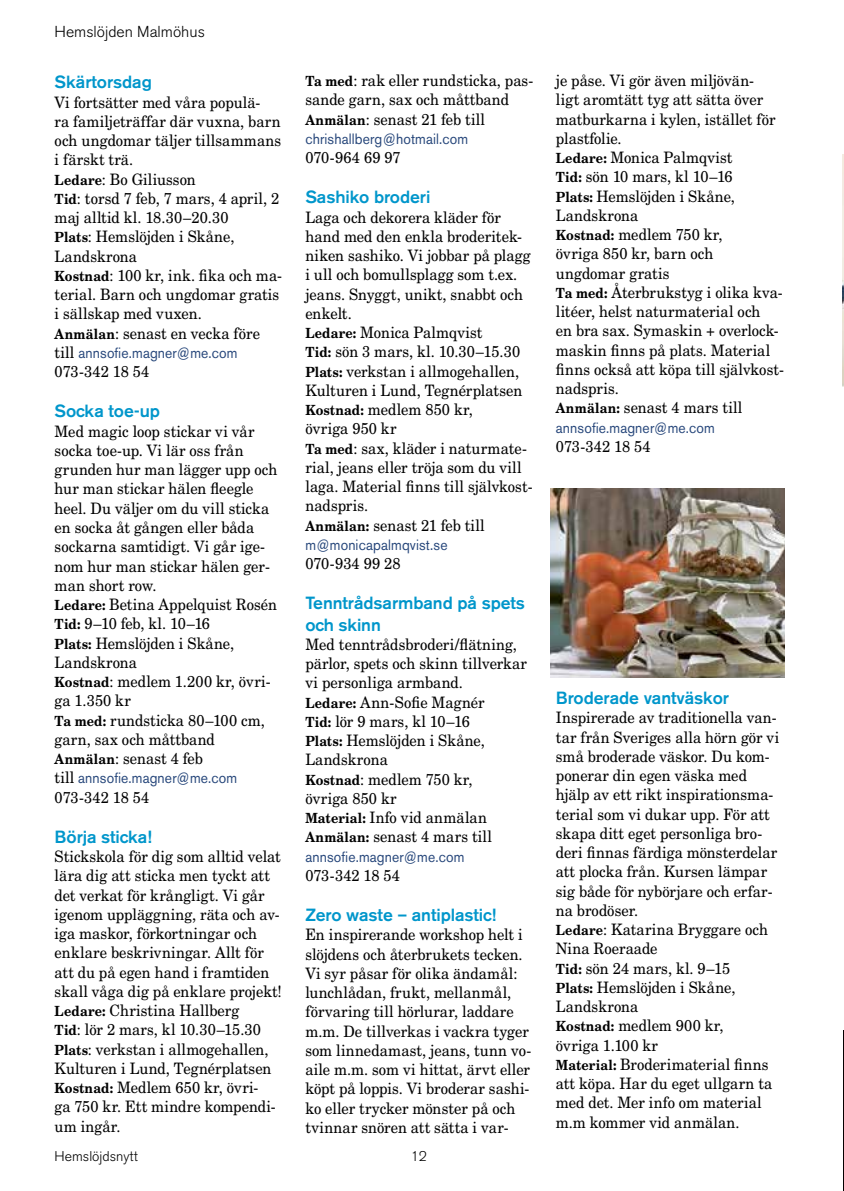
<style>
.page{position:relative;width:844px;height:1191px;background:#fff}
.page>*{position:absolute;margin:0;border:0;box-sizing:border-box;transform-origin:0 0}
.t1{font:500 17.5px/21px "Akzidenz Grotesk BE";letter-spacing:-.005em;color:#0096cb}
.t2{font:15.75px/19.2px "New Century Schlbk LT Std";letter-spacing:.005em;color:#000;scale:.93 1}
.t3{font:300 15.75px "Akzidenz Grotesk BE";color:#000}
.t4{font:14.88px "Akzidenz Grotesk BE";letter-spacing:.01em;color:#27477b;scale:.93 1}
.t5{font:300 14px "Akzidenz Grotesk BE";color:#000}
.s1{font-weight:700;font-size:14px}
.s2{font-family:"New Century Schlbk LT Std";font-size:15.75px;color:#000}
</style>
<div class="page">
<img style="left:842px;top:155px;width:1px;height:232px">
<img style="left:550px;top:488px;width:234px;height:189px">
<img style="left:843px;top:1030px;width:1px;height:161px">
<p class="t3" style="left:54px;top:22px;width:152px">Hemslöjden Malmöhus</p>
<p class="t1" style="left:55px;top:72px;width:99px">Skärtorsdag</p>
<p class="t2" style="left:55px;top:92px;width:246px">Vi fortsätter med våra populä-<br>ra familjeträffar där vuxna, barn och ungdomar täljer tillsammans i färskt trä.<br><span class="s1">Ledare</span>: Bo Giliusson<br><span class="s1">Tid</span>: torsd 7 feb, 7 mars, 4 april, 2 maj alltid kl. 18.30–20.30<br><span class="s1">Plats</span>: Hemslöjden i Skåne,<br>Landskrona<br><span class="s1">Kostnad</span>: 100 kr, ink. fika och ma&shy;terial. Barn och ungdomar gratis i sällskap med vuxen.<br><span class="s1">Anmälan</span>: senast en vecka före</p>
<p class="t4" style="left:55px;top:344px;width:198px"><span class="s2">till</span> annsofie.magner@me.com</p>
<p class="t2" style="left:55px;top:362px;width:103px">073-342 18 54</p>
<p class="t1" style="left:55px;top:401px;width:107px">Socka toe-up</p>
<p class="t2" style="left:55px;top:421px;width:241px">Med magic loop stickar vi vår socka toe-up. Vi lär oss från grunden hur man lägger upp och hur man stickar hälen fleegle heel. Du väljer om du vill sticka en socka åt gången eller båda sockarna samtidigt. Vi går ige&shy;nom hur man stickar hälen ger&shy;man short row.<br><span class="s1">Ledare:</span> Betina Appelquist Rosén<br><span class="s1">Tid:</span> 9–10 feb, kl. 10–16<br><span class="s1">Plats:</span> Hemslöjden i Skåne,<br>Landskrona<br><span class="s1">Kostnad</span>: medlem 1.200 kr, övri&shy;ga 1.350 kr<br><span class="s1">Ta med:</span> rundsticka 80–100 cm, garn, sax och måttband<br><span class="s1">Anmälan</span>: senast 4 feb</p>
<p class="t4" style="left:55px;top:769px;width:198px"><span class="s2">till</span> annsofie.magner@me.com</p>
<p class="t2" style="left:55px;top:787px;width:103px">073-342 18 54</p>
<p class="t1" style="left:55px;top:826px;width:99px">Börja sticka!</p>
<p class="t2" style="left:55px;top:847px;width:246px">Stickskola för dig som alltid velat lära dig att sticka men tyckt att det verkat för krångligt. Vi går igenom uppläggning, räta och av&shy;iga maskor, förkortningar och enklare beskrivningar. Allt för att du på egen hand i framtiden skall våga dig på enklare projekt!<br><span class="s1">Ledare:</span> Christina Hallberg<br><span class="s1">Tid</span>: lör 2 mars, kl 10.30–15.30<br><span class="s1">Plats</span>: verkstan i allmogehallen,<br>Kulturen i Lund, Tegnérplatsen<br><span class="s1">Kostnad:</span> Medlem 650 kr, övri-<br>ga 750 kr. Ett mindre kompendi&shy;um ingår.</p>
<p class="t2" style="left:305px;top:71px;width:246px"><span class="s1">Ta med</span>: rak eller rundsticka, pas&shy;sande garn, sax och måttband<br><span class="s1">Anmälan</span>: senast 21 feb till</p>
<p class="t4" style="left:305px;top:130px;width:176px">chrishallberg@hotmail.com</p>
<p class="t2" style="left:305px;top:148px;width:104px">070-964 69 97</p>
<p class="t1" style="left:305px;top:187px;width:126px">Sashiko broderi</p>
<p class="t2" style="left:305px;top:207px;width:246px">Laga och dekorera kläder för hand med den enkla broderitek&shy;niken sashiko. Vi jobbar på plagg i ull och bomullsplagg som t.ex. jeans. Snyggt, unikt, snabbt och enkelt.<br><span class="s1">Ledare:</span> Monica Palmqvist<br><span class="s1">Tid:</span> sön 3 mars, kl. 10.30–15.30<br><span class="s1">Plats:</span> verkstan i allmogehallen,<br>Kulturen i Lund, Tegnérplatsen<br><span class="s1">Kostnad:</span> medlem 850 kr,<br>övriga 950 kr<br><span class="s1">Ta med</span>: sax, kläder i naturmate&shy;rial, jeans eller tröja som du vill laga. Material finns till självkost&shy;nadspris.<br><span class="s1">Anmälan:</span> senast 21 feb till</p>
<p class="t4" style="left:305px;top:536px;width:154px">m@monicapalmqvist.se</p>
<p class="t2" style="left:305px;top:554px;width:104px">070-934 99 28</p>
<p class="t1" style="left:305px;top:593px;width:221px">Tenntrådsarmband på spets och skinn</p>
<p class="t2" style="left:305px;top:634px;width:240px">Med tenntrådsbroderi/flätning, pärlor, spets och skinn tillverkar vi personliga armband.<br><span class="s1">Ledare:</span> Ann-Sofie Magnér<br><span class="s1">Tid:</span> lör 9 mars, kl 10–16<br><span class="s1">Plats:</span> Hemslöjden i Skåne,<br>Landskrona<br><span class="s1">Kostnad</span>: medlem 750 kr,<br>övriga 850 kr<br><span class="s1">Material:</span> Info vid anmälan<br><span class="s1">Anmälan:</span> senast 4 mars till</p>
<p class="t4" style="left:305px;top:847px;width:172px">annsofie.magner@me.com</p>
<p class="t2" style="left:305px;top:865px;width:103px">073-342 18 54</p>
<p class="t1" style="left:305px;top:904px;width:192px">Zero waste – antiplastic!</p>
<p class="t2" style="left:305px;top:925px;width:244px">En inspirerande workshop helt i slöjdens och återbrukets tecken.<br>Vi syr påsar för olika ändamål: lunchlådan, frukt, mellanmål, förvaring till hörlurar, laddare m.m. De tillverkas i vackra tyger som linnedamast, jeans, tunn vo&shy;aile m.m. som vi hittat, ärvt eller köpt på loppis. Vi broderar sashi&shy;ko eller trycker mönster på och tvinnar snören att sätta i var-</p>
<p class="t5" style="left:55px;top:1148px;width:85px">Hemslöjdsnytt</p>
<p class="t5" style="left:410px;top:1148px;width:18px">12</p>
<p class="t2" style="left:555px;top:71px;width:247px">je påse. Vi gör även miljövän-<br>ligt aromtätt tyg att sätta över matburkarna i kylen, istället för plastfolie.<br><span class="s1">Ledare:</span> Monica Palmqvist<br><span class="s1">Tid:</span> sön 10 mars, kl 10–16<br><span class="s1">Plats:</span> Hemslöjden i Skåne,<br>Landskrona<br><span class="s1">Kostnad:</span> medlem 750 kr,<br>övriga 850 kr, barn och ungdomar gratis<br><span class="s1">Ta med:</span> Återbrukstyg i olika kva&shy;litéer, helst naturmaterial och<br>en bra sax. Symaskin + overlock&shy;maskin finns på plats. Material finns också att köpa till självkost&shy;nadspris.<br><span class="s1">Anmälan:</span> senast 4 mars till</p>
<p class="t4" style="left:555px;top:418px;width:172px">annsofie.magner@me.com</p>
<p class="t2" style="left:555px;top:437px;width:103px">073-342 18 54</p>
<p class="t1" style="left:555px;top:687px;width:174px">Broderade vantväskor</p>
<p class="t2" style="left:555px;top:708px;width:242px">Inspirerade av traditionella van&shy;tar från Sveriges alla hörn gör vi små broderade väskor. Du kom&shy;ponerar din egen väska med hjälp av ett rikt inspirationsma&shy;terial som vi dukar upp. För att skapa ditt eget personliga bro&shy;deri finnas färdiga mönsterdelar att plocka från. Kursen lämpar sig både för nybörjare och erfar&shy;na brodöser.<br><span class="s1">Ledare</span>: Katarina Bryggare och<br>Nina Roeraade<br><span class="s1">Tid:</span> sön 24 mars, kl. 9–15<br><span class="s1">Plats:</span> Hemslöjden i Skåne,<br>Landskrona<br><span class="s1">Kostnad:</span> medlem 900 kr,<br>övriga 1.100 kr<br><span class="s1">Material:</span> Broderimaterial finns att köpa. Har du eget ullgarn ta med det. Mer info om material m.m kommer vid anmälan.</p>
</div>
